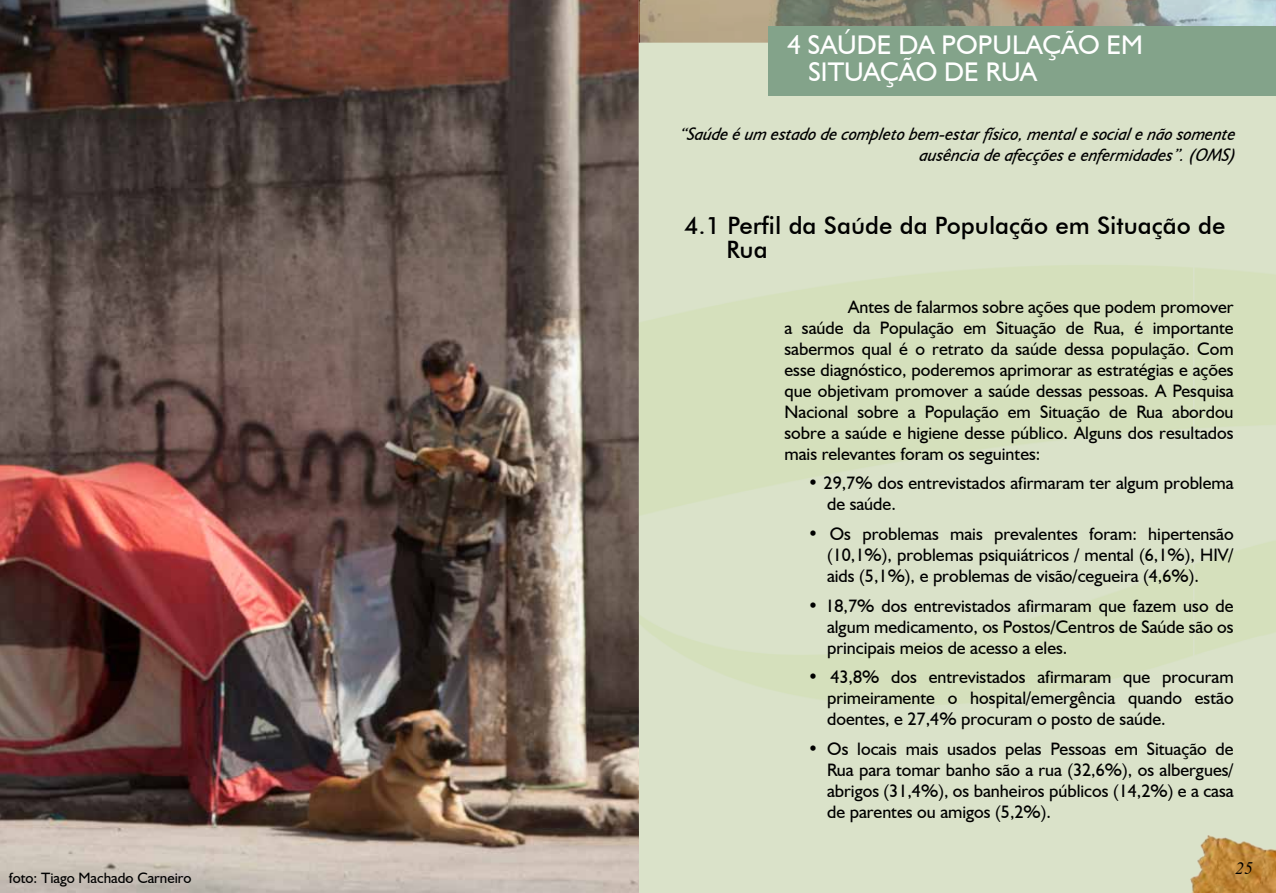
<style>
.page{position:relative;width:1276px;height:893px;background:#fff}
.page>*{position:absolute;margin:0;border:0;box-sizing:border-box;transform-origin:0 0}
.t1{font:27px/27px "Humanist 521 BT";color:#fff}
.t2{font:italic 27px "Angsana New";color:#000}
.t3{font:500 24px/24px "Futura BT";color:#000}
.t4{font:18px/21px "Humanist 521 BT";color:#000;text-align:justify}
.t5{font:italic 18px/21px "Humanist 521 BT";color:#000;text-align:right}
.t6{font:15px "Humanist 521 BT";color:#000}
</style>
<div class="page">
<svg style="left:1193px;top:96px;width:83px;height:735px;background:#d8e1c4"></svg>
<svg style="left:640px;top:0;width:636px;height:43px;background:#a29c8a"></svg>
<img style="left:1176px;top:831px;width:100px;height:62px">
<div style="left:768px;top:26px;width:508px;height:70px;background:#83a38a"></div>
<img style="left:0;top:0;width:639px;height:893px">
<h1 class="t1" style="left:808px;top:31px;width:336px;text-indent:-21px">4 SAÚDE DA POPULAÇÃO EM<br>SITUAÇÃO DE RUA</h1>
<p class="t5" style="left:679px;top:123px;width:562px">“Saúdeéum estadodecompletobem-estarfísico,mentalesocialenãosomente ausênciadeafecçõeseenfermidades”.(OMS)</p>
<h2 class="t3" style="left:726px;top:213px;width:500px;text-indent:-43px">4.1 Perfil da Saúde da População em Situação de<br>Rua</h2>
<p class="t4" style="left:784px;top:296px;width:451px;text-indent:64px">Antes de falarmos sobre ações que podem promover a saúde da População em Situação de Rua, é importante sabermos qual é o retrato da saúde dessa população. Com esse diagnóstico, poderemos aprimorar as estratégias e ações que objetivam promover a saúde dessas pessoas. A Pesquisa Nacional sobre a População em Situação de Rua abordou sobre a saúde e higiene desse público. Alguns dos resultados mais relevantes foram os seguintes:</p>
<p class="t4" style="left:827px;top:472px;width:408px;text-indent:-19px">• 29,7% dos entrevistados afirmaram ter algum problema de saúde.</p>
<p class="t4" style="left:827px;top:523px;width:408px;text-indent:-19px">• Os problemas mais prevalentes foram: hipertensão (10,1%), problemas psiquiátricos / mental (6,1%), HIV/ aids (5,1%), e problemas de visão/cegueira (4,6%).</p>
<p class="t4" style="left:827px;top:594px;width:408px;text-indent:-19px">• 18,7% dos entrevistados afirmaram que fazem uso de algum medicamento, os Postos/Centros de Saúde são os principais meios de acesso a eles.</p>
<p class="t4" style="left:827px;top:666px;width:408px;text-indent:-19px">• 43,8% dos entrevistados afirmaram que procuram primeiramente o hospital/emergência quando estão doentes, e 27,4% procuram o posto de saúde.</p>
<p class="t4" style="left:827px;top:737px;width:408px;text-indent:-19px">• Os locais mais usados pelas Pessoas em Situação de Rua para tomar banho são a rua (32,6%), os albergues/ abrigos (31,4%), os banheiros públicos (14,2%) e a casa de parentes ou amigos (5,2%).</p>
<h1 class="t2" style="left:26px;top:849px;width:19px">24</h1>
<h1 class="t2" style="left:1235px;top:849px;width:19px">25</h1>
<p class="t6" style="left:9px;top:868px;width:184px">foto: Tiago Machado Carneiro</p>
</div>
